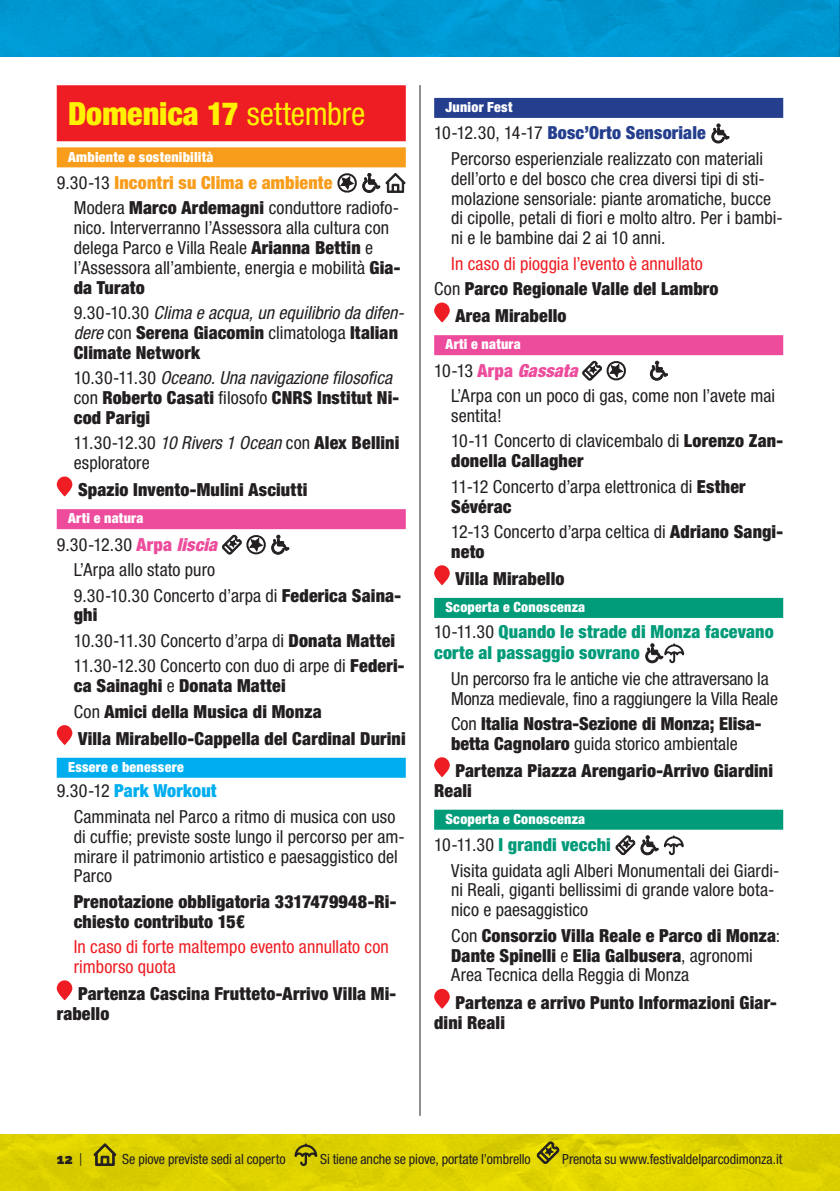
<style>
.page{position:relative;width:840px;height:1191px;background:#fff}
.page>*{position:absolute;margin:0;border:0;box-sizing:border-box;transform-origin:0 0}
.t1{font:900 condensed 32px "Helvetica Neue LT Std";color:#fff101}
.t2{font:condensed 18px/25.4px "Helvetica Neue LT Std";letter-spacing:.005em;color:#231f20}
.t3{font:900 condensed 18px/19.8px "Helvetica Neue LT Std";letter-spacing:.01em;color:#231f20}
.t4{font:condensed 18px/19.8px "Helvetica Neue LT Std";letter-spacing:.005em;color:#ee1d23}
.t5{font:italic condensed 18px/19.8px "Helvetica Neue LT Std";color:#231f20}
.t6{font:900 condensed 18px/21.6px "Helvetica Neue LT Std";letter-spacing:.01em;color:#009b79}
.t7{font:900 condensed 14px "Helvetica Neue LT Pro";letter-spacing:.02em;color:#fff}
.t8{font:condensed 14px "Helvetica Neue LT Std";letter-spacing:-.005em;color:#231f20}
.t9{font:900 14px "Raleway";color:#231f20}
.s1{font-weight:400}
.s2{font-weight:900;color:#f89c1c}
.s3{font-weight:900}
.s4{font-style:normal}
.s5{font-weight:900;font-style:normal}
.s6{font-weight:400;font-style:italic}
.s7{font-style:italic}
.s8{font-weight:900;color:#ed4c9c}
.s9{font-weight:900;font-style:italic;color:#ed4c9c}
.s10{font-weight:900;color:#00aeef}
.s11{font-weight:900;color:#253f8e}
.s12{color:#231f20}
.s13{font-weight:900;color:#231f20}
.s14{font-weight:400;color:#231f20}
.s15{font-weight:900;color:#009b79}
</style>
<div class="page">
<img style="left:0;top:1134px;width:839px;height:57px">
<img style="left:0;top:0;width:840px;height:57px">
<div style="left:57px;top:85px;width:348px;height:56px;background:#ee1d23"></div>
<div style="left:57px;top:147px;width:348px;height:20px;background:#f89c1c"></div>
<div style="left:57px;top:509px;width:348px;height:20px;background:#ed4c9c"></div>
<div style="left:57px;top:757px;width:348px;height:20px;background:#00aeef"></div>
<svg style="left:337px;top:173px;width:68px;height:20px"></svg>
<svg style="left:57px;top:476px;width:15px;height:21px"></svg>
<svg style="left:222px;top:535px;width:67px;height:19px"></svg>
<svg style="left:57px;top:725px;width:15px;height:20px"></svg>
<svg style="left:57px;top:980px;width:15px;height:20px"></svg>
<div style="left:434px;top:98px;width:348px;height:20px;background:#253f8e"></div>
<div style="left:434px;top:335px;width:348px;height:20px;background:#ed4c9c"></div>
<div style="left:434px;top:598px;width:348px;height:20px;background:#009b79"></div>
<div style="left:434px;top:809px;width:348px;height:20px;background:#009b79"></div>
<svg style="left:711px;top:124px;width:18px;height:19px"></svg>
<svg style="left:434px;top:302px;width:15px;height:21px"></svg>
<svg style="left:582px;top:361px;width:44px;height:20px"></svg>
<svg style="left:649px;top:361px;width:18px;height:20px"></svg>
<svg style="left:434px;top:565px;width:15px;height:20px"></svg>
<svg style="left:645px;top:643px;width:38px;height:20px"></svg>
<svg style="left:434px;top:757px;width:15px;height:20px"></svg>
<svg style="left:615px;top:835px;width:68px;height:20px"></svg>
<svg style="left:434px;top:988px;width:15px;height:21px"></svg>
<svg style="left:94px;top:1143px;width:22px;height:23px"></svg>
<svg style="left:294px;top:1143px;width:23px;height:23px"></svg>
<svg style="left:536px;top:1141px;width:23px;height:23px"></svg>
<hr style="left:419px;top:85px;width:1px;height:1030px;background:#231f20">
<h1 class="t1" style="left:68px;top:94px;width:298px">Domenica 17 <span class="s1">settembre</span></h1>
<p class="t7" style="left:68px;top:148px;width:147px">Ambiente e sostenibilità</p>
<p class="t2" style="left:74px;top:170px;width:327px;text-indent:-17px">9.30-13 <span class="s2">Incontri su Clima e ambiente<br></span>Modera <span class="s3">Marco Ardemagni</span> conduttore radiofo-</p>
<p class="t2" style="left:74px;top:218px;width:328px;line-height:19.8px">nico. Interverranno l’Assessora alla cultura con delega Parco e Villa Reale <span class="s3">Arianna Bettin</span> e l’Assessora all’ambiente, energia e mobilità <span class="s3">Gia&shy;da Turato</span></p>
<p class="t5" style="left:74px;top:303px;width:331px"><span class="s4">9.30-10.30</span> Clima e acqua, un equilibrio da difen&shy;dere <span class="s4">con</span> <span class="s5">Serena Giacomin</span> <span class="s4">climatologa</span> <span class="s5">Italian<br>Climate Network</span></p>
<p class="t3" style="left:74px;top:367px;width:327px"><span class="s1">10.30-11.30</span> <span class="s6">Oceano. Una navigazione filosofica </span><span class="s1">con</span> Roberto Casati <span class="s1">filosofo</span> CNRS Institut Ni&shy;cod Parigi</p>
<p class="t2" style="left:74px;top:433px;width:327px;line-height:19.8px">11.30-12.30 <span class="s7">10 Rivers 1 Ocean</span> con <span class="s3">Alex Bellini </span>esploratore</p>
<p class="t3" style="left:78px;top:480px;width:231px">Spazio Invento-Mulini Asciutti</p>
<p class="t7" style="left:68px;top:510px;width:77px">Arti e natura</p>
<p class="t2" style="left:74px;top:531px;width:328px;text-indent:-17px">9.30-12.30 <span class="s8">Arpa</span> <span class="s9">liscia<br></span>L’Arpa allo stato puro<br>9.30-10.30 Concerto d’arpa di <span class="s3">Federica Saina-</span></p>
<p class="t2" style="left:74px;top:602px;width:332px"><span class="s3">ghi<br></span>10.30-11.30 Concerto d’arpa di <span class="s3">Donata Mattei<br></span>11.30-12.30 Concerto con duo di arpe di <span class="s3">Federi-</span></p>
<p class="t3" style="left:74px;top:673px;width:249px;line-height:25.4px">ca Sainaghi <span class="s1">e</span> Donata Mattei<br><span class="s1">Con</span> Amici della Musica di Monza</p>
<p class="t3" style="left:78px;top:728px;width:329px">Villa Mirabello-Cappella del Cardinal Durini</p>
<p class="t7" style="left:68px;top:758px;width:117px">Essere e benessere</p>
<p class="t2" style="left:74px;top:778px;width:323px;text-indent:-17px">9.30-12 <span class="s10">Park Workout<br></span>Camminata nel Parco a ritmo di musica con uso</p>
<p class="t2" style="left:74px;top:826px;width:332px;line-height:19.8px">di cuffie; previste soste lungo il percorso per am&shy;mirare il patrimonio artistico e paesaggistico del<br>Parco</p>
<p class="t3" style="left:74px;top:891px;width:324px">Prenotazione obbligatoria 3317479948-Ri&shy;chiesto contributo 15€</p>
<p class="t4" style="left:74px;top:936px;width:316px">In caso di forte maltempo evento annullato con rimborso quota</p>
<p class="t3" style="left:57px;top:983px;width:341px;text-indent:21px">Partenza Cascina Frutteto-Arrivo Villa Mi&shy;rabello</p>
<p class="t7" style="left:445px;top:98px;width:68px">Junior Fest</p>
<p class="t2" style="left:451px;top:120px;width:313px;text-indent:-17px">10-12.30, 14-17 <span class="s11">Bosc’Orto Sensoriale<br></span>Percorso esperienziale realizzato con materiali</p>
<p class="t2" style="left:451px;top:168px;width:333px;line-height:19.8px">dell’orto e del bosco che crea diversi tipi di sti&shy;molazione sensoriale: piante aromatiche, bucce di cipolle, petali di fiori e molto altro. Per i bambi&shy;ni e le bambine dai 2 ai 10 anni.</p>
<p class="t4" style="left:434px;top:250px;width:286px;line-height:25.4px;text-align:center">In caso di pioggia l’evento è annullato<br><span class="s12">Con</span> <span class="s13">Parco Regionale Valle del Lambro</span></p>
<p class="t3" style="left:455px;top:306px;width:112px">Area Mirabello</p>
<p class="t7" style="left:445px;top:336px;width:77px">Arti e natura</p>
<p class="t2" style="left:451px;top:357px;width:325px;text-indent:-17px">10-13 <span class="s8">Arpa</span> <span class="s9">Gassata<br></span>L’Arpa con un poco di gas, come non l’avete mai</p>
<p class="t2" style="left:451px;top:403px;width:333px">sentita!<br>10-11 Concerto di clavicembalo di <span class="s3">Lorenzo Zan-</span></p>
<p class="t2" style="left:451px;top:448px;width:296px"><span class="s3">donella Callagher<br></span>11-12 Concerto d’arpa elettronica di <span class="s3">Esther</span></p>
<p class="t2" style="left:451px;top:493px;width:333px"><span class="s3">Sévérac<br></span>12-13 Concerto d’arpa celtica di <span class="s3">Adriano Sangi-</span></p>
<p class="t3" style="left:451px;top:537px;width:115px;line-height:27.4px">neto<br>Villa Mirabello</p>
<p class="t7" style="left:445px;top:598px;width:141px">Scoperta e Conoscenza</p>
<p class="t6" style="left:434px;top:620px;width:341px"><span class="s14">10-11.30</span> Quando le strade di Monza facevano corte al passaggio sovrano</p>
<p class="t2" style="left:451px;top:668px;width:328px;line-height:19.8px">Un percorso fra le antiche vie che attraversano la<br>Monza medievale, fino a raggiungere la Villa Reale</p>
<p class="t3" style="left:451px;top:713px;width:311px"><span class="s1">Con</span> Italia Nostra-Sezione di Monza; Elisa&shy;betta Cagnolaro <span class="s1">guida storico ambientale</span></p>
<p class="t3" style="left:434px;top:760px;width:340px;text-indent:21px">Partenza Piazza Arengario-Arrivo Giardini<br>Reali</p>
<p class="t7" style="left:445px;top:810px;width:141px">Scoperta e Conoscenza</p>
<p class="t2" style="left:451px;top:832px;width:329px;text-indent:-17px">10-11.30 <span class="s15">I grandi vecchi<br></span>Visita guidata agli Alberi Monumentali dei Giardi-</p>
<p class="t2" style="left:451px;top:880px;width:324px;line-height:19.8px">ni Reali, giganti bellissimi di grande valore bota&shy;nico e paesaggistico</p>
<p class="t3" style="left:451px;top:925px;width:330px"><span class="s1">Con</span> Consorzio Villa Reale e Parco di Monza<span class="s1">:<br></span>Dante Spinelli <span class="s1">e</span> Elia Galbusera<span class="s1">, agronomi<br>Area Tecnica della Reggia di Monza</span></p>
<p class="t3" style="left:434px;top:992px;width:344px;text-indent:21px">Partenza e arrivo Punto Informazioni Giar&shy;dini Reali</p>
<p class="t9" style="left:57px;top:1147px;width:27px">12 <span class="s1">|</span></p>
<p class="t8" style="left:122px;top:1151px;width:165px">Se piove previste sedi al coperto</p>
<p class="t8" style="left:320px;top:1151px;width:212px">Si tiene anche se piove, portate l’ombrello</p>
<p class="t8" style="left:562px;top:1151px;width:222px">Prenota su www.festivaldelparcodimonza.it</p>
</div>
